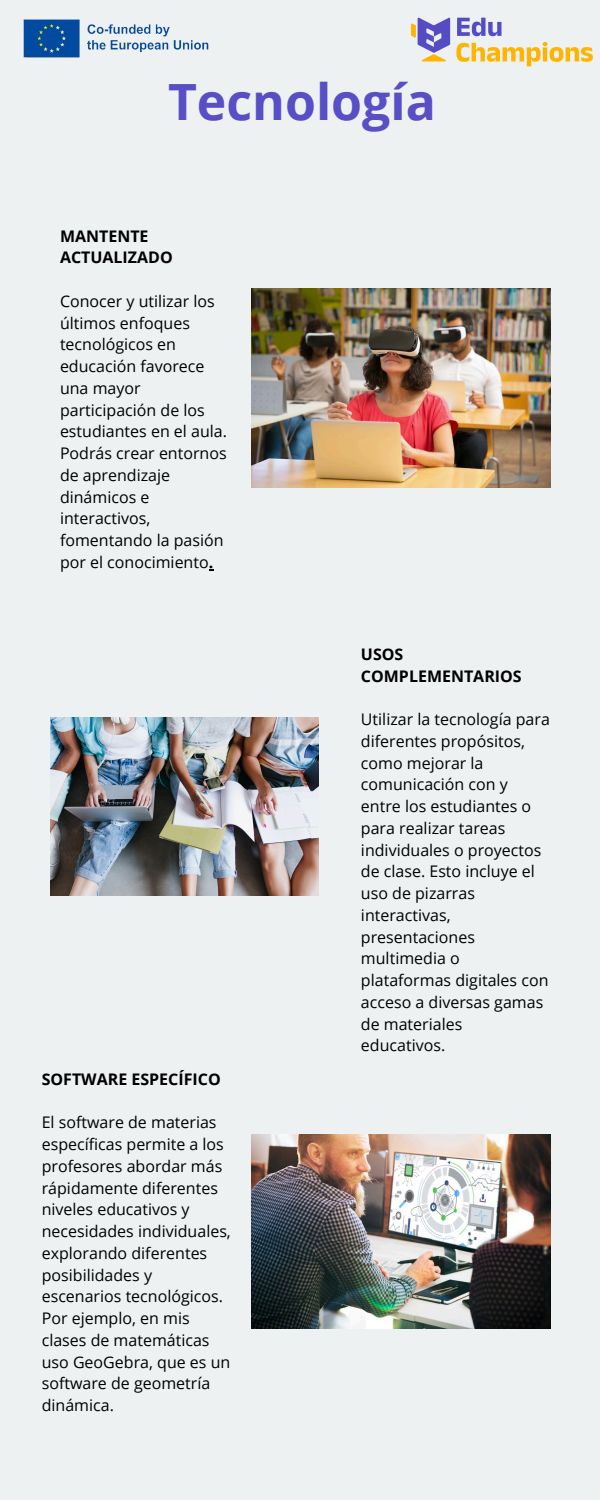
<style>
.page{position:relative;width:600px;height:1500px;background:#eef1f1}
.page>*{position:absolute;margin:0;border:0;box-sizing:border-box;transform-origin:0 0}
.t1{font:700 50px "Open Sans";color:#584ec5}
.t2{font:16px/21.8px "Open Sans";color:#000}
.t3{font:700 16px/21.8px "Open Sans";color:#000}
.s1{font-weight:700}
</style>
<div class="page">
<img style="left:411px;top:17px;width:182px;height:50px">
<img style="left:23px;top:19px;width:186px;height:39px">
<img style="left:251px;top:288px;width:300px;height:200px">
<img style="left:51px;top:717px;width:268px;height:179px">
<img style="left:251px;top:1135px;width:300px;height:193px">
<p class="t1" style="left:168px;top:66px;width:269px">Tecnología</p>
<p class="t3" style="left:60px;top:224px;width:114px">MANTENTE<br>ACTUALIZADO</p>
<h2 class="t2" style="left:60px;top:290px;width:169px">Conocer y utilizar los últimos enfoques tecnológicos en educación favorece una mayor participación de los estudiantes en el aula.<br>Podrás crear entornos de aprendizaje dinámicos e interactivos, fomentando la pasión por el conocimiento<span class="s1">.</span></h2>
<p class="t3" style="left:42px;top:1068px;width:181px">SOFTWARE ESPECÍFICO</p>
<p class="t2" style="left:42px;top:1111px;width:191px">El software de materias específicas permite a los profesores abordar más rápidamente diferentes niveles educativos y necesidades individuales, explorando diferentes posibilidades y escenarios tecnológicos.</p>
<p class="t2" style="left:42px;top:1307px;width:190px">Por ejemplo, en mis clases de matemáticas uso GeoGebra, que es un software de geometría dinámica.</p>
<p class="t3" style="left:361px;top:643px;width:162px">USOS<br>COMPLEMENTARIOS</p>
<h2 class="t2" style="left:361px;top:708px;width:190px">Utilizar la tecnología para diferentes propósitos, como mejorar la comunicación con y entre los estudiantes o para realizar tareas individuales o proyectos de clase. Esto incluye el uso de pizarras interactivas, presentaciones multimedia o plataformas digitales con acceso a diversas gamas de materiales educativos.</h2>
</div>
